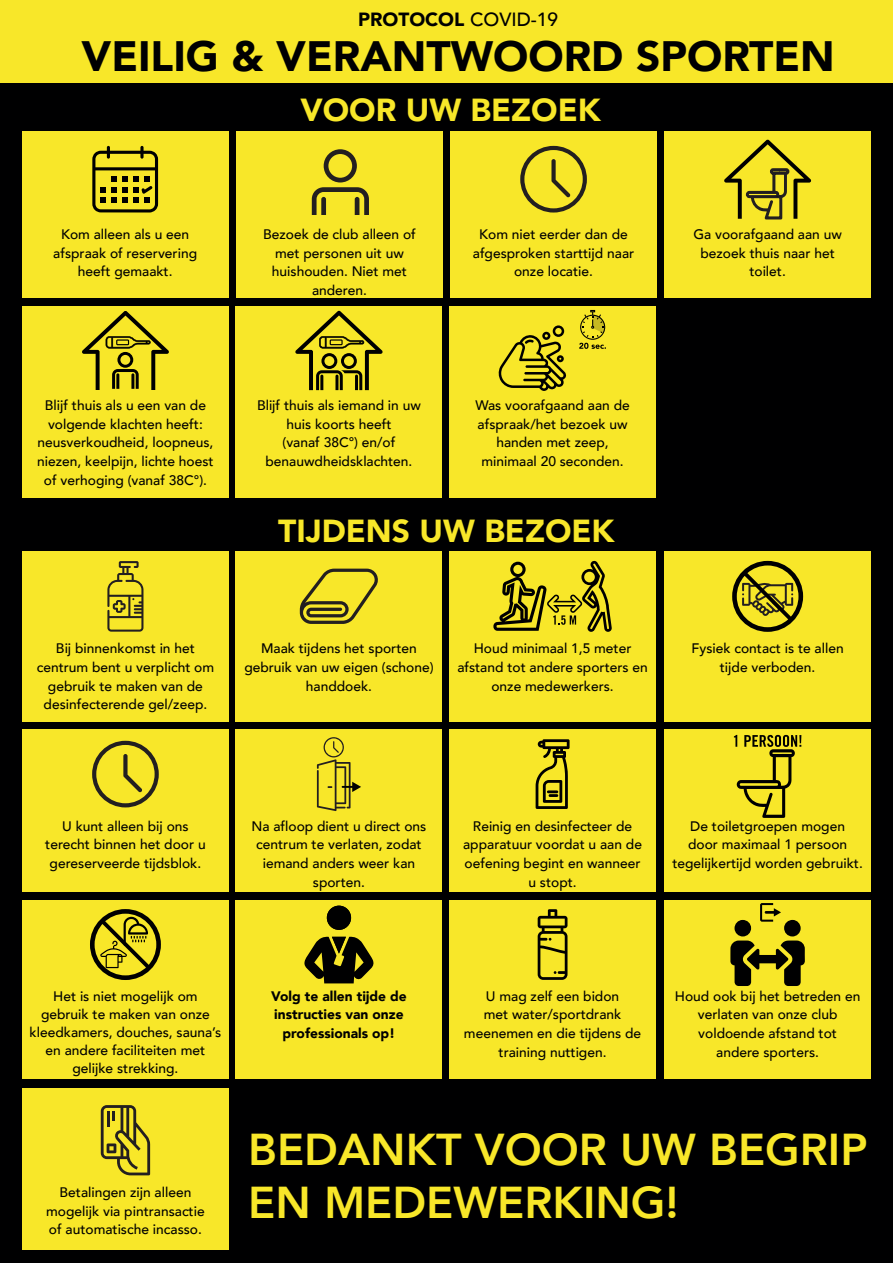
<style>
.page{position:relative;width:893px;height:1263px;background:#000001}
.page>*{position:absolute;margin:0;border:0;box-sizing:border-box;transform-origin:0 0}
.t1{font:800 44.55px/53.4px "Avenir";color:#f8e729}
.t2{font:900 42.45px "Avenir";color:#000001}
.t3{font:900 31.8px "Avenir";color:#f8e729}
.t4{font:900 19.05px "Avenir";color:#000001}
.t5{font:500 13.8px/18.6px "Avenir";color:#000001;text-align:center}
.t6{font:500 13.8px/18px "Avenir";color:#000002;text-align:center}
.t7{font:900 13.8px/18.6px "Avenir";color:#000001;text-align:center}
.s1{font-weight:500}
</style>
<div class="page">
<div style="left:0;top:0;width:893px;height:83px;background:#f8e729"></div>
<div style="left:22px;top:131px;width:206px;height:167px;background:#f8e729"></div>
<svg style="left:92px;top:146px;width:66px;height:66px"></svg>
<div style="left:236px;top:131px;width:206px;height:167px;background:#f8e729"></div>
<svg style="left:312px;top:149px;width:57px;height:65px"></svg>
<div style="left:451px;top:131px;width:206px;height:167px;background:#f8e729"></div>
<svg style="left:520px;top:146px;width:67px;height:67px"></svg>
<div style="left:22px;top:306px;width:206px;height:192px;background:#f8e729"></div>
<svg style="left:82px;top:311px;width:87px;height:79px"></svg>
<div style="left:236px;top:306px;width:206px;height:192px;background:#f8e729"></div>
<svg style="left:295px;top:311px;width:88px;height:79px"></svg>
<div style="left:450px;top:306px;width:206px;height:192px;background:#f8e729"></div>
<svg style="left:498px;top:325px;width:68px;height:66px"></svg>
<svg style="left:579px;top:310px;width:27px;height:39px"></svg>
<div style="left:665px;top:131px;width:206px;height:167px;background:#f8e729"></div>
<svg style="left:724px;top:139px;width:87px;height:81px"></svg>
<div style="left:22px;top:900px;width:206px;height:179px;background:#f8e729"></div>
<svg style="left:90px;top:909px;width:71px;height:71px"></svg>
<div style="left:450px;top:900px;width:206px;height:179px;background:#f8e729"></div>
<svg style="left:538px;top:909px;width:29px;height:71px"></svg>
<div style="left:22px;top:1088px;width:206px;height:161px;background:#f8e729"></div>
<svg style="left:101px;top:1105px;width:49px;height:70px"></svg>
<div style="left:22px;top:551px;width:206px;height:170px;background:#f8e729"></div>
<svg style="left:107px;top:561px;width:36px;height:71px"></svg>
<div style="left:236px;top:551px;width:206px;height:170px;background:#f8e729"></div>
<svg style="left:300px;top:569px;width:78px;height:55px"></svg>
<div style="left:450px;top:551px;width:206px;height:170px;background:#f8e729"></div>
<svg style="left:493px;top:561px;width:119px;height:71px"></svg>
<div style="left:665px;top:551px;width:206px;height:170px;background:#f8e729"></div>
<svg style="left:732px;top:561px;width:71px;height:71px"></svg>
<div style="left:450px;top:729px;width:206px;height:163px;background:#f8e729"></div>
<svg style="left:536px;top:739px;width:34px;height:70px"></svg>
<div style="left:665px;top:729px;width:206px;height:163px;background:#f8e729"></div>
<svg style="left:734px;top:735px;width:67px;height:83px"></svg>
<div style="left:236px;top:729px;width:206px;height:163px;background:#f8e729"></div>
<svg style="left:317px;top:737px;width:44px;height:74px"></svg>
<div style="left:22px;top:729px;width:206px;height:163px;background:#f8e729"></div>
<svg style="left:92px;top:741px;width:67px;height:66px"></svg>
<div style="left:236px;top:900px;width:206px;height:179px;background:#f8e729"></div>
<svg style="left:304px;top:905px;width:70px;height:78px"></svg>
<div style="left:665px;top:900px;width:206px;height:179px;background:#f8e729"></div>
<svg style="left:730px;top:940px;width:75px;height:46px"></svg>
<div style="left:734px;top:920px;width:17px;height:16px;background:#000001;border-radius:50%"></div>
<div style="left:784px;top:920px;width:17px;height:16px;background:#000001;border-radius:50%"></div>
<svg style="left:760px;top:903px;width:21px;height:19px"></svg>
<h3 class="t4" style="left:358px;top:3px;width:202px">PROTOCOL <span class="s1">COVID-19</span></h3>
<h2 class="t2" style="left:81px;top:20px;width:755px">VEILIG &amp; VERANTWOORD SPORTEN</h2>
<h3 class="t3" style="left:300px;top:83px;width:302px">VOOR UW BEZOEK</h3>
<p class="t5" style="left:53px;top:224px;width:145px">Kom alleen als u een afspraak of reservering heeft gemaakt.</p>
<p class="t5" style="left:263px;top:224px;width:154px">Bezoek de club alleen of met personen uit uw huishouden. Niet met anderen.</p>
<p class="t5" style="left:473px;top:224px;width:163px">Kom niet eerder dan de afgesproken starttijd naar onze locatie.</p>
<p class="t5" style="left:37px;top:395px;width:178px">Blijf thuis als u een van de volgende klachten heeft: neusverkoudheid, loopneus, niezen, keelpijn, lichte hoest of verhoging (vanaf 38C°).</p>
<p class="t5" style="left:257px;top:395px;width:165px">Blijf thuis als iemand in uw huis koorts heeft<br>(vanaf 38C°) en/of benauwdheidsklachten.</p>
<p class="t5" style="left:475px;top:395px;width:156px">Was voorafgaand aan de afspraak/het bezoek uw handen met zeep, minimaal 20 seconden.</p>
<h3 class="t3" style="left:278px;top:504px;width:338px">TĲDENS UW BEZOEK</h3>
<p class="t5" style="left:693px;top:224px;width:150px">Ga voorafgaand aan uw bezoek thuis naar het toilet.</p>
<p class="t5" style="left:37px;top:638px;width:179px">Bij binnenkomst in het centrum bent u verplicht om gebruik te maken van de desinfecterende gel/zeep.</p>
<p class="t5" style="left:244px;top:638px;width:191px">Maak tijdens het sporten gebruik van uw eigen (schone) handdoek.</p>
<p class="t5" style="left:457px;top:638px;width:192px">Houd minimaal 1,5 meter afstand tot andere sporters en onze medewerkers.</p>
<p class="t5" style="left:691px;top:638px;width:154px">Fysiek contact is te allen tijde verboden.</p>
<p class="t5" style="left:45px;top:816px;width:162px">U kunt alleen bij ons terecht binnen het door u gereserveerde tijdsblok.</p>
<p class="t5" style="left:251px;top:816px;width:176px">Na afloop dient u direct ons centrum te verlaten, zodat iemand anders weer kan sporten.</p>
<p class="t5" style="left:463px;top:816px;width:180px">Reinig en desinfecteer de apparatuur voordat u aan de oefening begint en wanneer u stopt.</p>
<p class="t5" style="left:672px;top:816px;width:192px">De toiletgroepen mogen<br>door maximaal 1 persoon tegelijkertijd worden gebruikt.</p>
<p class="t6" style="left:30px;top:986px;width:193px">Het is niet mogelijk om gebruik te maken van onze kleedkamers, douches, sauna’s en andere faciliteiten met gelijke strekking.</p>
<p class="t5" style="left:464px;top:986px;width:179px">U mag zelf een bidon<br>met water/sportdrank meenemen en die tijdens de training nuttigen.</p>
<p class="t7" style="left:271px;top:986px;width:137px">Volg te allen tĳde de instructies van onze professionals op!</p>
<p class="t5" style="left:675px;top:986px;width:187px">Houd ook bij het betreden en verlaten van onze club voldoende afstand tot andere sporters.</p>
<p class="t5" style="left:46px;top:1182px;width:160px">Betalingen zijn alleen mogelijk via pintransactie of automatische incasso.</p>
<h1 class="t1" style="left:248px;top:1122px;width:621px">BEDANKT VOOR UW BEGRIP<br>EN MEDEWERKING!</h1>
</div>
